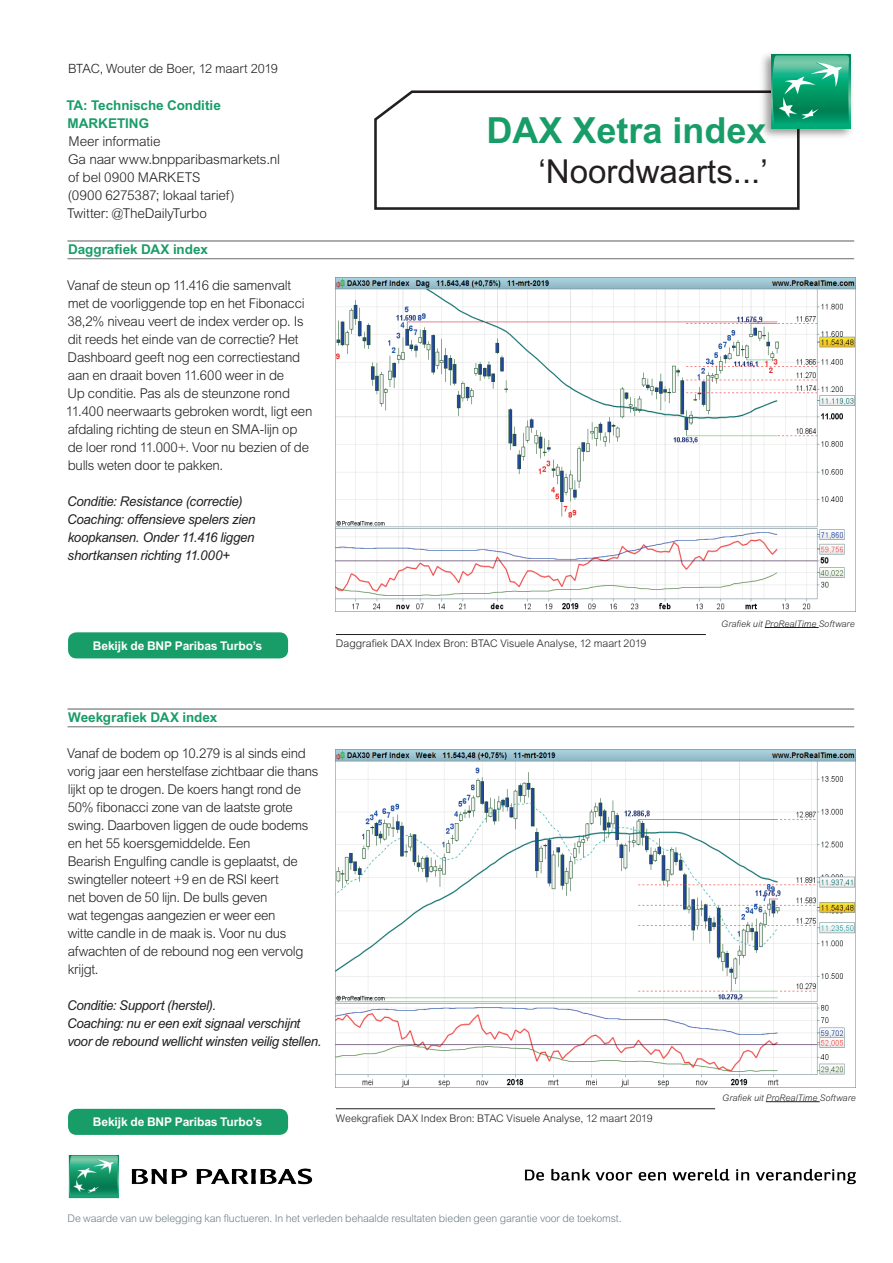
<style>
.page{position:relative;width:893px;height:1263px;background:#fff}
.page>*{position:absolute;margin:0;border:0;box-sizing:border-box;transform-origin:0 0}
.t1{font:700 36px "Arial MT Std";color:#199d68}
.t2{font:33px "Arial MT Std";color:#231f20}
.t3{font:300 13.5px/18px "Arial MT Std";letter-spacing:-.02em;color:#231f20}
.t4{font:italic 13.5px/18px "Arial MT Std";letter-spacing:-.02em;color:#231f20}
.t5{font:700 13.5px/18px "Arial MT Std";letter-spacing:-.005em;color:#199d68}
.t6{font:300 12.75px "Arial MT Std";letter-spacing:-.01em;color:#231f20}
.t7{font:700 12px "Arial MT Std";letter-spacing:-.01em;color:#fff}
.t8{font:300 10.5px "Arial MT Std";color:#231f20}
.t9{font:300 10.5px "Arial MT Std";letter-spacing:-.01em;color:#6f7e85}
.t10{font:italic 300 9px "Arial MT Std";letter-spacing:.005em;color:#231f20}
</style>
<div class="page">
<hr style="left:68px;top:240px;width:786px;height:2px;background:#6c6d70">
<hr style="left:68px;top:258px;width:786px;height:1px;background:#6c6d70">
<hr style="left:68px;top:708px;width:786px;height:2px;background:#6c6d70">
<hr style="left:68px;top:726px;width:786px;height:1px;background:#6c6d70">
<img style="left:336px;top:278px;width:519px;height:332px">
<img style="left:336px;top:749px;width:519px;height:338px">
<hr style="left:336px;top:634px;width:370px;height:1px;background:#231f20">
<hr style="left:336px;top:1108px;width:379px;height:1px;background:#231f20">
<div style="left:68px;top:632px;width:220px;height:26px;background:#199d68;border-radius:9px"></div>
<div style="left:68px;top:1109px;width:220px;height:26px;background:#199d68;border-radius:9px"></div>
<svg style="left:374px;top:90px;width:426px;height:120px"></svg>
<img style="left:756px;top:54px;width:96px;height:88px">
<svg style="left:771px;top:54px;width:80px;height:74px"></svg>
<svg style="left:772px;top:55px;width:77px;height:71px;background:#2cab81"></svg>
<hr style="left:765px;top:627px;width:54px;height:1px;background:#231f20">
<hr style="left:766px;top:1101px;width:54px;height:1px;background:#231f20">
<img style="left:525px;top:1168px;width:331px;height:17px">
<img style="left:68px;top:1155px;width:245px;height:44px">
<p class="t6" style="left:68px;top:62px;width:211px">BTAC, Wouter de Boer, 12 maart 2019</p>
<p class="t5" style="left:66px;top:96px;width:156px">TA: Technische Conditie<br>MARKETING</p>
<p class="t3" style="left:67px;top:133px;width:214px">Meer informatie<br>Ga naar www.bnpparibasmarkets.nl of bel 0900 MARKETS<br>(0900 6275387; lokaal tarief)<br>Twitter: @TheDailyTurbo</p>
<p class="t5" style="left:68px;top:240px;width:141px">Daggrafiek DAX index</p>
<p class="t3" style="left:66px;top:277px;width:248px">Vanaf de steun op 11.416 die samenvalt met de voorliggende top en het Fibonacci 38,2% niveau veert de index verder op. Is dit reeds het einde van de correctie? Het Dashboard geeft nog een correctiestand aan en draait boven 11.600 weer in de<br>Up conditie. Pas als de steunzone rond 11.400 neerwaarts gebroken wordt, ligt een afdaling richting de steun en SMA-lijn op de loer rond 11.000+. Voor nu bezien of de bulls weten door te pakken.</p>
<p class="t4" style="left:67px;top:492px;width:190px">Conditie: Resistance (correctie)<br>Coaching: offensieve spelers zien koopkansen. Onder 11.416 liggen shortkansen richting 11.000+</p>
<p class="t7" style="left:93px;top:639px;width:171px">Bekijk de BNP Paribas Turbo’s</p>
<h1 class="t1" style="left:486px;top:109px;width:282px">DAX Xetra index</h1>
<h2 class="t2" style="left:539px;top:152px;width:231px">‘Noordwaarts...’</h2>
<p class="t8" style="left:336px;top:638px;width:312px">Daggrafiek DAX Index Bron: BTAC Visuele Analyse, 12 maart 2019</p>
<p class="t10" style="left:721px;top:618px;width:135px">Grafiek uit ProRealTime Software</p>
<p class="t5" style="left:68px;top:708px;width:151px">Weekgrafiek DAX index</p>
<p class="t3" style="left:67px;top:744px;width:253px">Vanaf de bodem op 10.279 is al sinds eind vorig jaar een herstelfase zichtbaar die thans lijkt op te drogen. De koers hangt rond de 50% fibonacci zone van de laatste grote swing. Daarboven liggen de oude bodems en het 55 koersgemiddelde. Een<br>Bearish Engulfing candle is geplaatst, de swingteller noteert +9 en de RSI keert<br>net boven de 50 lijn. De bulls geven<br>wat tegengas aangezien er weer een<br>witte candle in de maak is. Voor nu dus afwachten of de rebound nog een vervolg krijgt.</p>
<p class="t4" style="left:67px;top:996px;width:256px">Conditie: Support (herstel).<br>Coaching: nu er een exit signaal verschijnt voor de rebound wellicht winsten veilig stellen.</p>
<p class="t7" style="left:93px;top:1115px;width:171px">Bekijk de BNP Paribas Turbo’s</p>
<p class="t8" style="left:336px;top:1112px;width:318px">Weekgrafiek DAX Index Bron: BTAC Visuele Analyse, 12 maart 2019</p>
<p class="t10" style="left:722px;top:1092px;width:135px">Grafiek uit ProRealTime Software</p>
<p class="t9" style="left:68px;top:1212px;width:556px">De waarde van uw belegging kan fluctueren. In het verleden behaalde resultaten bieden geen garantie voor de toekomst.</p>
</div>
